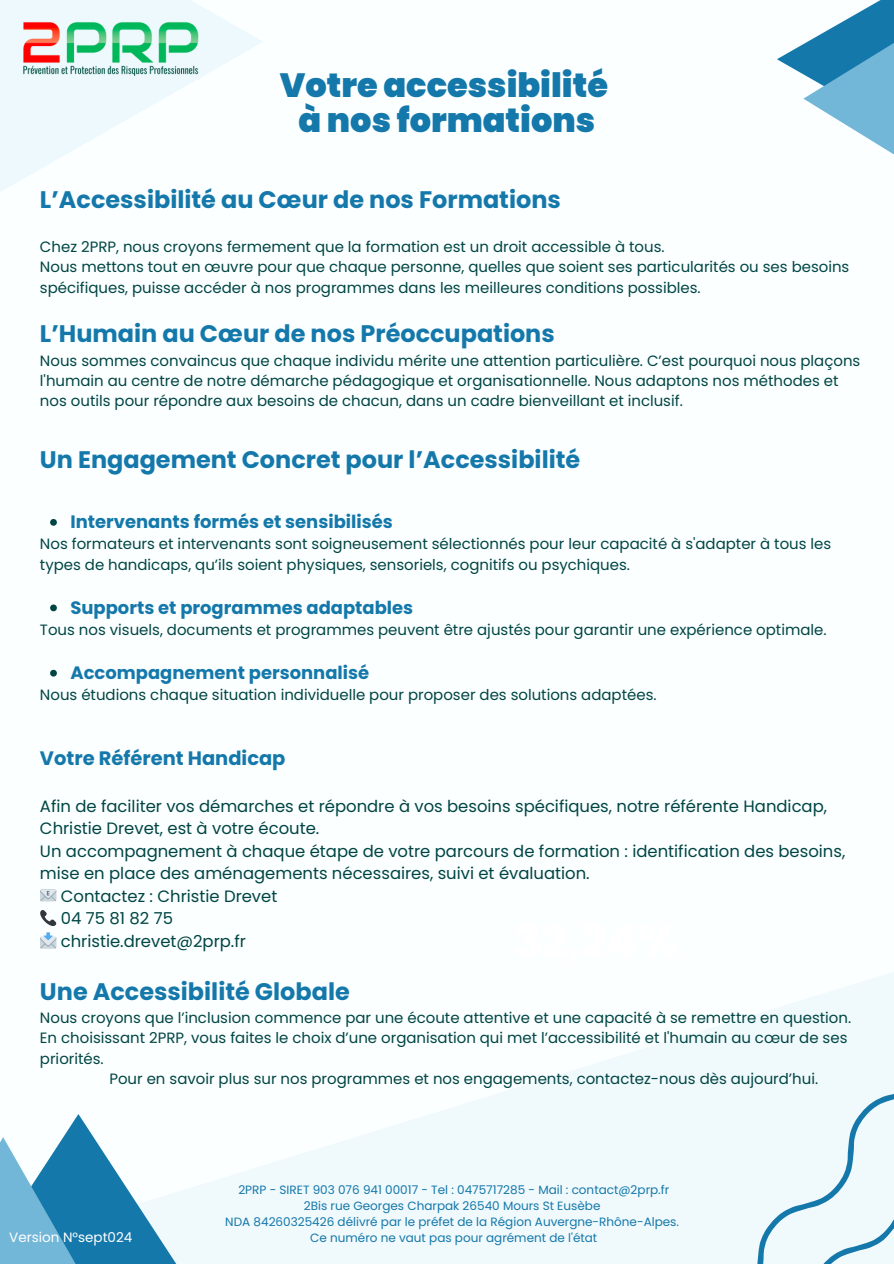
<style>
.page{position:relative;width:894px;height:1264px;background:#fff}
.page>*{position:absolute;margin:0;border:0;box-sizing:border-box;transform-origin:0 0}
.t1{font:900 33.6px/34.8px "Poppins";color:#1478ab;text-align:center}
.t2{font:700 24px "Poppins";color:#1478ab}
.t3{font:700 19.5px "Poppins";color:#1478ab}
.t4{font:700 18px "Poppins";color:#1478ab}
.t5{font:16.5px "Poppins";color:#004544}
.t6{font:15px/20.2px "Poppins";color:#004544}
.t7{font:13.5px "Poppins";color:#fff}
.t8{font:12px "Poppins";color:#1478ab}
</style>
<div class="page">
<div style="left:0;top:0;width:893px;height:1263px;background:#fbffff"></div>
<div style="left:0;top:0;width:263px;height:309px;background:linear-gradient(to right,#f4fcfd,#fbffff)"></div>
<svg style="left:777px;top:44px;width:26px;height:30px"></svg>
<svg style="left:803px;top:0;width:90px;height:154px"></svg>
<svg style="left:63px;top:1114px;width:149px;height:149px"></svg>
<svg style="left:0;top:1137px;width:137px;height:126px;fill:#1478ab"></svg>
<div style="left:680px;top:1058px;width:213px;height:205px;background:#f0f9fb"></div>
<img style="left:19px;top:20px;width:182px;height:57px">
<svg style="left:50px;top:519px;width:7px;height:6px"></svg>
<svg style="left:50px;top:604px;width:7px;height:7px"></svg>
<svg style="left:50px;top:669px;width:7px;height:7px"></svg>
<p class="t1" style="left:280px;top:68px;width:329px">Votre accessibilité à nos formations</p>
<h6 class="t2" style="left:40px;top:183px;width:522px">L’Accessibilité au Cœur de nos Formations</h6>
<p class="t6" style="left:40px;top:237px;width:810px">Chez 2PRP, nous croyons fermement que la formation est un droit accessible à tous.<br>Nous mettons tout en œuvre pour que chaque personne, quelles que soient ses particularités ou ses besoins spécifiques, puisse accéder à nos programmes dans les meilleures conditions possibles.</p>
<h6 class="t2" style="left:40px;top:317px;width:516px">L’Humain au Cœur de nos Préoccupations</h6>
<h6 class="t6" style="left:40px;top:350px;width:821px">Nous sommes convaincus que chaque individu mérite une attention particulière. C’est pourquoi nous plaçons l'humain au centre de notre démarche pédagogique et organisationnelle. Nous adaptons nos méthodes et nos outils pour répondre aux besoins de chacun, dans un cadre bienveillant et inclusif.</h6>
<p class="t2" style="left:40px;top:443px;width:541px">Un Engagement Concret pour l’Accessibilité</p>
<h6 class="t4" style="left:70px;top:509px;width:324px">Intervenants formés et sensibilisés</h6>
<h4 class="t6" style="left:40px;top:534px;width:792px">Nos formateurs et intervenants sont soigneusement sélectionnés pour leur capacité à s'adapter à tous les types de handicaps, qu’ils soient physiques, sensoriels, cognitifs ou psychiques.</h4>
<h6 class="t4" style="left:70px;top:594px;width:344px">Supports et programmes adaptables</h6>
<h6 class="t6" style="left:40px;top:619px;width:787px">Tous nos visuels, documents et programmes peuvent être ajustés pour garantir une expérience optimale.</h6>
<h1 class="t4" style="left:70px;top:660px;width:300px">Accompagnement personnalisé</h1>
<p class="t6" style="left:40px;top:684px;width:618px">Nous étudions chaque situation individuelle pour proposer des solutions adaptées.</p>
<p class="t3" style="left:40px;top:745px;width:247px">Votre Référent Handicap</p>
<p class="t5" style="left:40px;top:794px;width:788px">Afin de faciliter vos démarches et répondre à vos besoins spécifiques, notre référente Handicap,</p>
<p class="t5" style="left:40px;top:816px;width:281px">Christie Drevet, est à votre écoute.</p>
<p class="t5" style="left:40px;top:839px;width:806px">Un accompagnement à chaque étape de votre parcours de formation : identification des besoins,</p>
<p class="t5" style="left:40px;top:861px;width:551px">mise en place des aménagements nécessaires, suivi et évaluation.</p>
<p class="t5" style="left:61px;top:884px;width:218px">Contactez : Christie Drevet</p>
<p class="t5" style="left:61px;top:906px;width:114px">04 75 81 82 75</p>
<p class="t5" style="left:61px;top:929px;width:186px">christie.drevet@2prp.fr</p>
<p class="t2" style="left:40px;top:974px;width:311px">Une Accessibilité Globale</p>
<p class="t6" style="left:40px;top:1007px;width:812px">Nous croyons que l’inclusion commence par une écoute attentive et une capacité à se remettre en question.</p>
<p class="t6" style="left:40px;top:1028px;width:808px">En choisissant 2PRP, vous faites le choix d’une organisation qui met l’accessibilité et l'humain au cœur de ses</p>
<p class="t6" style="left:40px;top:1048px;width:65px">priorités.</p>
<p class="t6" style="left:109px;top:1068px;width:710px">Pour en savoir plus sur nos programmes et nos engagements, contactez-nous dès aujourd’hui.</p>
<h3 class="t7" style="left:9px;top:1227px;width:124px">Version N°sept024</h3>
<h6 class="t8" style="left:238px;top:1181px;width:432px">2PRP - SIRET 903 076 941 00017 - Tel : 0475717285 - Mail : contact@2prp.fr</h6>
<h6 class="t8" style="left:304px;top:1197px;width:298px">2Bis rue Georges Charpak 26540 Mours St Eusèbe</h6>
<h3 class="t8" style="left:225px;top:1213px;width:455px">NDA 84260325426 délivré par le préfet de la Région Auvergne-Rhône-Alpes.</h3>
<p class="t8" style="left:310px;top:1229px;width:288px">Ce numéro ne vaut pas pour agrément de l'état</p>
</div>
